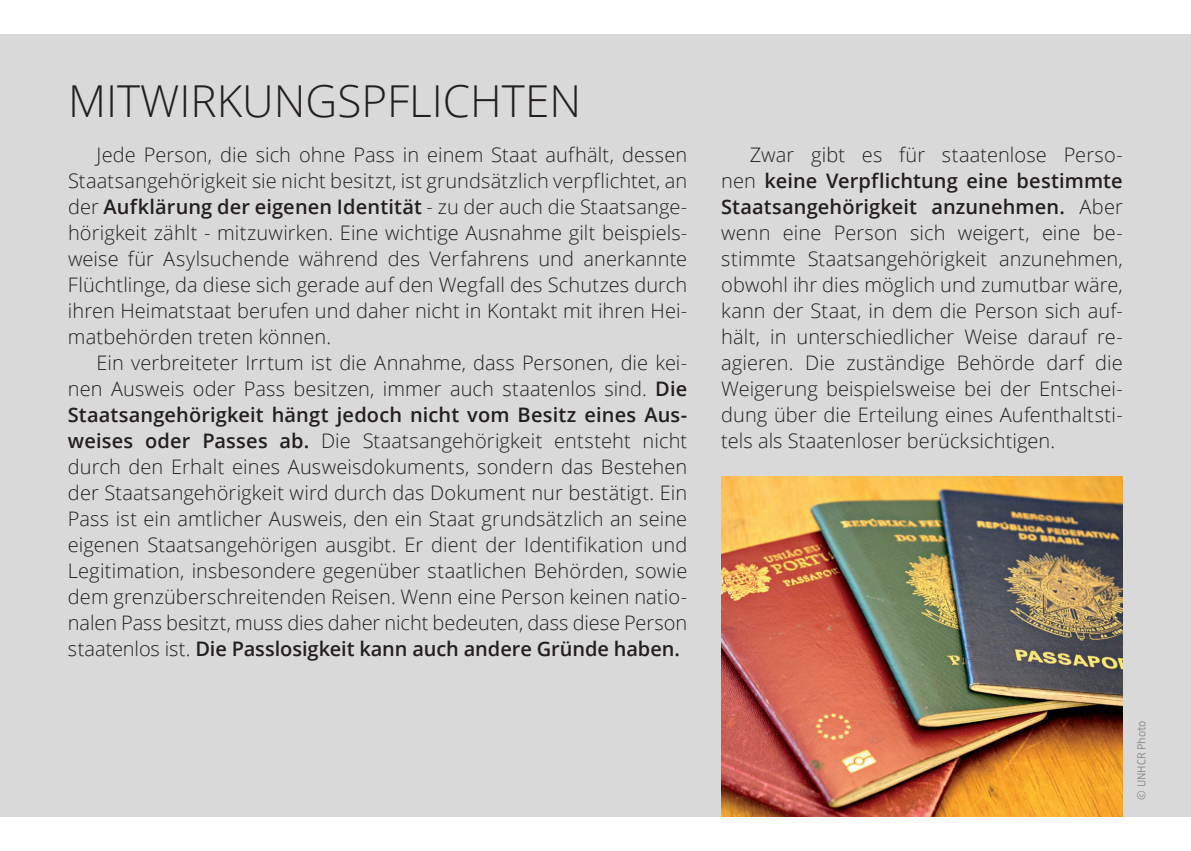
<style>
.page{position:relative;width:1191px;height:851px;background:#fff}
.page>*{position:absolute;margin:0;border:0;box-sizing:border-box;transform-origin:0 0}
.t1{font:300 44px "Open Sans";color:#231f20}
.t2{font:300 20px/26px "Open Sans";letter-spacing:.005em;color:#231f20}
.t3{font:300 12px "Zwo";color:#808285}
.s1{font-weight:600}
</style>
<div class="page">
<div style="left:0;top:34px;width:1191px;height:782px;background:#dad9d9"></div>
<img style="left:721px;top:476px;width:402px;height:340px">
<h1 class="t1" style="left:68px;top:70px;width:514px">Mitwirku ngspflichten</h1>
<p class="t2" style="left:68px;top:141px;width:621px;text-indent:29px">Jede Person, die sich ohne Pass in einem Staat aufhält, dessen Staatsangehörigkeit sie nicht besitzt, ist grundsätzlich verpflichtet, an der <span class="s1">Aufklärung der eigenen Identität</span> - zu der auch die Staatsange&shy;hörigkeit zählt - mitzuwirken. Eine wichtige Ausnahme gilt beispiels&shy;weise für Asylsuchende während des Verfahrens und anerkannte Flüchtlinge, da diese sich gerade auf den Wegfall des Schutzes durch ihren Heimatstaat berufen und daher nicht in Kontakt mit ihren Hei&shy;matbehörden treten können.<br>Ein verbreiteter I rrtum ist die Annahme, dass Personen, die kei&shy;nen Ausweis oder Pass besitzen, immer auch staatenlos sind. <span class="s1">Die Staatsangehörigkeit hängt jedoch nicht vom Besitz eines Aus&shy;weises oder Passes ab.</span> D ie Staatsangehörigkeit entsteht nicht durch den Erhalt eines Ausweisdokuments, sondern das Bestehen der Staatsangehörigkeit wird durch das Dokument nur bestätigt. Ein Pass ist ein amtlicher Ausweis, den ein Staat grundsätzlich an seine eigenen Staatsangehörigen ausgibt. Er dient der I dentifikation und Legitimation, insbesondere gegenüber staatlichen Behörden, sowie dem grenzüberschreitenden Reisen. Wenn eine Person keinen natio&shy;nalen Pass besitzt, muss dies daher nicht bedeuten, dass diese Person staatenlos ist. <span class="s1">Die Passlosigkeit kann auch andere Gründe haben.</span></p>
<p class="t2" style="left:721px;top:141px;width:403px;text-align:justify">Zwar gibt es für staatenlose Perso&shy;nen <span class="s1">keine Verpflichtung eine bestimmte Staatsangehörigkeit anzunehmen.</span> Aber wenn eine Person sich weigert, eine be&shy;stimmte Staatsangehörigkeit anzunehmen, obwohl ihr dies möglich und zumutbar wäre, kann der Staat, in dem die Person sich auf&shy;hält, in unterschiedlicher Weise darauf re&shy;agieren. Die zuständige Behörde darf die Weigerung beispielsweise bei der Entschei&shy;dung über die Erteilung eines Aufenthaltsti&shy;tels als Staatenloser berücksichtigen.</p>
<p class="t3" style="left:1134px;top:799px;width:81px;rotate:-90deg">© UNHCR Photo</p>
</div>
